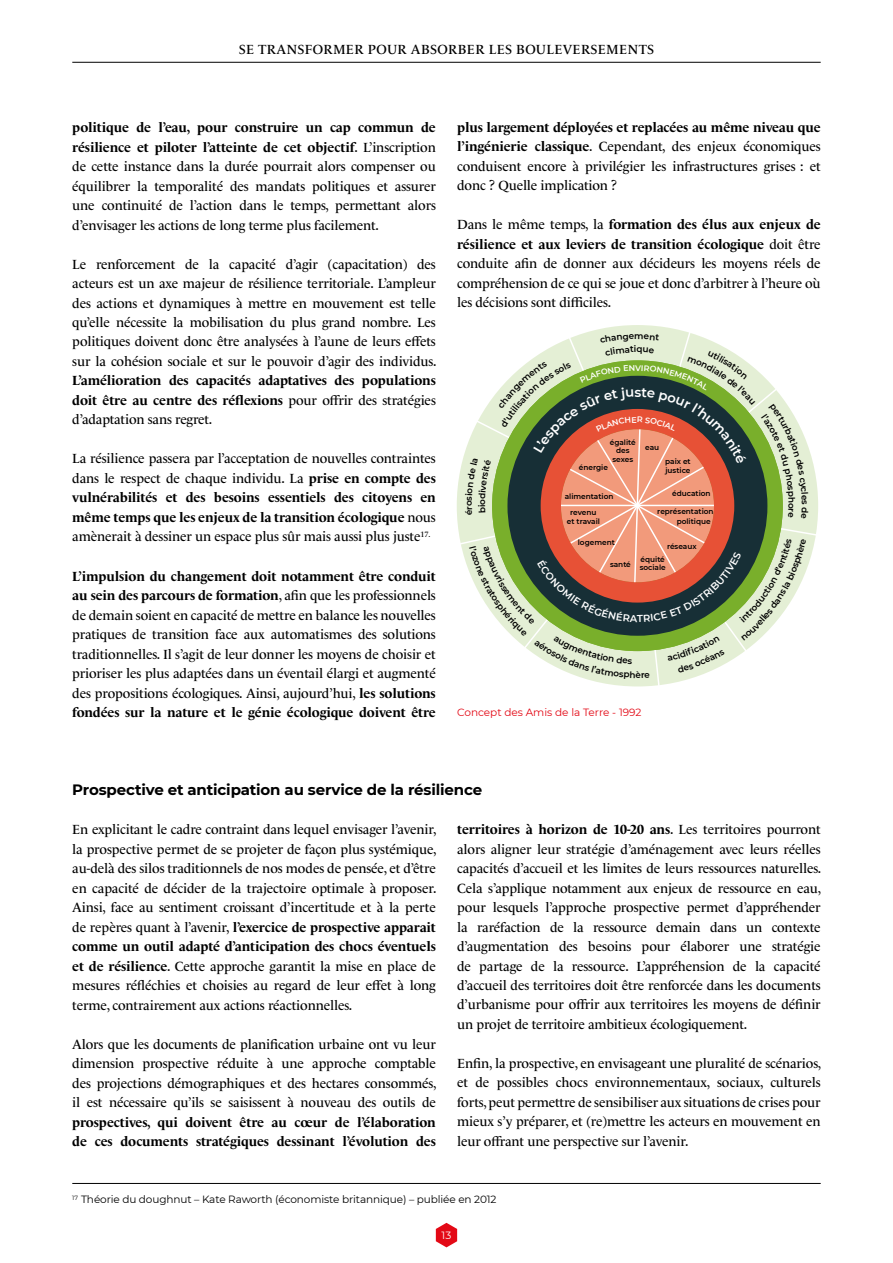
<style>
.page{position:relative;width:893px;height:1263px;background:#fff}
.page>*{position:absolute;margin:0;border:0;box-sizing:border-box;transform-origin:0 0}
.t1{font:700 15px "Montserrat";letter-spacing:-.01em;color:#000}
.t2{font:13.5px/19.5px "Le Monde Livre Std";letter-spacing:-.01em;color:#000;text-align:justify}
.t3{font:700 13.5px/19.5px "Le Monde Livre Std";letter-spacing:-.01em;color:#000;text-align:justify}
.t4{font:13.5px "Le Monde Livre Std";letter-spacing:.02em;color:#000}
.t5{font:10.5px "Montserrat";letter-spacing:-.01em;color:#000}
.t6{font:10.5px "Montserrat";color:#e30613}
.t7{font:10.5px "Montserrat";color:#fff}
.t8{font:600 7.35px/8.9px "Montserrat";color:#000}
.s1{font-weight:700}
.s2{font-weight:400}
</style>
<div class="page">
<hr style="left:72px;top:1183px;width:749px;height:1px;background:#000">
<svg style="left:436px;top:1223px;width:21px;height:24px"></svg>
<hr style="left:72px;top:62px;width:749px;height:1px;background:#000">
<svg style="left:457px;top:325px;width:361px;height:362px"></svg>
<p class="t4" style="left:239px;top:41px;width:417px">SE TRANSFORMER POUR ABSORBER LES BOULEVERSEMENTS</p>
<p class="t2" style="left:72px;top:118px;width:365px"><span class="s1">politique de l’eau, pour construire un cap commun de résilience et piloter l’atteinte de cet objectif</span>. L’inscription de cette instance dans la durée pourrait alors compenser ou équilibrer la temporalité des mandats politiques et assurer une continuité de l’action dans le temps, permettant alors d’envisager les actions de long terme plus facilement.</p>
<p class="t2" style="left:72px;top:254px;width:366px">Le renforcement de la capacité d’agir (capacitation) des acteurs est un axe majeur de résilience territoriale. L’ampleur des actions et dynamiques à mettre en mouvement est telle qu’elle nécessite la mobilisation du plus grand nombre. Les politiques doivent donc être analysées à l’aune de leurs effets sur la cohésion sociale et sur le pouvoir d’agir des individus.</p>
<p class="t3" style="left:72px;top:371px;width:365px">L’amélioration des capacités adaptatives des populations doit être au centre des réflexions <span class="s2">pour offrir des stratégies d’adaptation sans regret.</span></p>
<p class="t2" style="left:72px;top:449px;width:365px">La résilience passera par l’acceptation de nouvelles contraintes dans le respect de chaque individu. La <span class="s1">prise en compte des vulnérabilités et des besoins essentiels des citoyens en même temps que les enjeux de la transition écologique</span> nous amènerait à dessiner un espace plus sûr mais aussi plus juste<sup>17.</sup></p>
<p class="t2" style="left:72px;top:566px;width:365px"><span class="s1">L’impulsion du changement doit notamment être conduit au sein des parcours de formation</span>, afin que les professionnels de demain soient en capacité de mettre en balance les nouvelles pratiques de transition face aux automatismes des solutions traditionnelles. Il s’agit de leur donner les moyens de choisir et prioriser les plus adaptées dans un éventail élargi et augmenté des propositions écologiques. Ainsi, aujourd’hui, <span class="s1">les solutions fondées sur la nature et le génie écologique doivent être</span></p>
<p class="t2" style="left:457px;top:117px;width:365px"><span class="s1">plus largement déployées et replacées au même niveau que l’ingénierie classique</span>. Cependant, des enjeux économiques conduisent encore à privilégier les infrastructures grises : et donc ? Quelle implication ?</p>
<p class="t2" style="left:457px;top:215px;width:365px">Dans le même temps, la <span class="s1">formation des élus aux enjeux de résilience et aux leviers de transition écologique</span> doit être conduite afin de donner aux décideurs les moyens réels de compréhension de ce qui se joue et donc d’arbitrer à l’heure où les décisions sont difficiles.</p>
<p class="t8" style="left:610px;top:437px;width:27px;text-align:center">égalité des sexes</p>
<p class="t8" style="left:579px;top:463px;width:31px">énergie</p>
<p class="t8" style="left:565px;top:492px;width:50px">alimentation</p>
<p class="t8" style="left:567px;top:508px;width:35px;text-align:center">revenu et travail</p>
<p class="t8" style="left:578px;top:538px;width:39px">logement</p>
<p class="t8" style="left:645px;top:442px;width:15px">eau</p>
<p class="t8" style="left:665px;top:456px;width:27px">paix et justice</p>
<p class="t8" style="left:672px;top:489px;width:40px">éducation</p>
<p class="t8" style="left:677px;top:506px;width:38px;line-height:9.8px;text-indent:-19px">représentation politique</p>
<p class="t8" style="left:667px;top:541px;width:31px">réseaux</p>
<p class="t8" style="left:610px;top:559px;width:22px">santé</p>
<p class="t8" style="left:640px;top:554px;width:28px">équité sociale</p>
<p class="t6" style="left:457px;top:705px;width:186px">Concept des Amis de la Terre - 1992</p>
<p class="t1" style="left:72px;top:779px;width:411px">Prospective et anticipation au service de la résilience</p>
<p class="t2" style="left:72px;top:820px;width:366px">En explicitant le cadre contraint dans lequel envisager l’avenir, la prospective permet de se projeter de façon plus systémique, au-delà des silos traditionnels de nos modes de pensée, et d’être en capacité de décider de la trajectoire optimale à proposer.<br>Ainsi, face au sentiment croissant d’incertitude et à la perte de repères quant à l’avenir, <span class="s1">l’exercice de prospective apparait comme un outil adapté d’anticipation des chocs éventuels et de résilience</span>. Cette approche garantit la mise en place de mesures réfléchies et choisies au regard de leur effet à long terme, contrairement aux actions réactionnelles.</p>
<p class="t2" style="left:72px;top:1034px;width:366px">Alors que les documents de planification urbaine ont vu leur dimension prospective réduite à une approche comptable des projections démographiques et des hectares consommés, il est nécessaire qu’ils se saisissent à nouveau des outils de</p>
<p class="t3" style="left:72px;top:1112px;width:365px">prospectives, qui doivent être au cœur de l’élaboration de ces documents stratégiques dessinant l’évolution des</p>
<p class="t2" style="left:457px;top:819px;width:366px"><span class="s1">territoires à horizon de 10-20 ans</span>. Les territoires pourront alors aligner leur stratégie d’aménagement avec leurs réelles capacités d’accueil et les limites de leurs ressources naturelles.<br>Cela s’applique notamment aux enjeux de ressource en eau, pour lesquels l’approche prospective permet d’appréhender la raréfaction de la ressource demain dans un contexte d’augmentation des besoins pour élaborer une stratégie de partage de la ressource. L’appréhension de la capacité d’accueil des territoires doit être renforcée dans les documents d’urbanisme pour offrir aux territoires les moyens de définir un projet de territoire ambitieux écologiquement.</p>
<p class="t2" style="left:457px;top:1053px;width:366px">Enfin, la prospective, en envisageant une pluralité de scénarios, et de possibles chocs environnementaux, sociaux, culturels forts, peut permettre de sensibiliser aux situations de crises pour mieux s’y préparer, et (re)mettre les acteurs en mouvement en leur offrant une perspective sur l’avenir.</p>
<p class="t5" style="left:72px;top:1192px;width:426px"><sup>17</sup> Théorie du doughnut – Kate Raworth (économiste britannique) – publiée en 2012</p>
<p class="t7" style="left:442px;top:1228px;width:11px">13</p>
</div>
